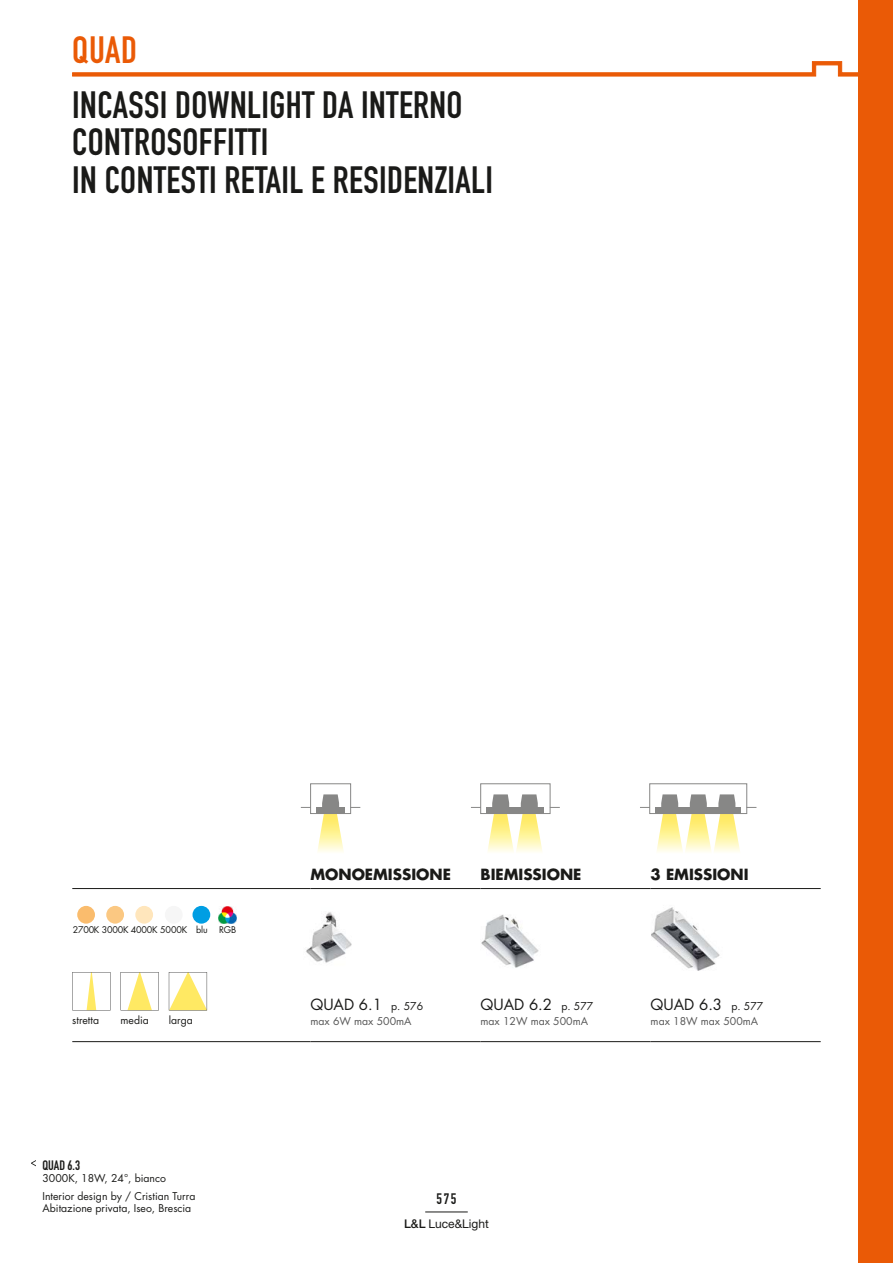
<style>
.page{position:relative;width:893px;height:1263px;background:#fff}
.page>*{position:absolute;margin:0;border:0;box-sizing:border-box;transform-origin:0 0}
.t1{font:37.5px "DIN Engschrift";letter-spacing:.01em;color:#1a1a18}
.t2{font:37.5px "DIN Engschrift";color:#ea5a06}
.t3{font:15px "Futura";color:#1a1a18}
.t4{font:700 15px "Futura";color:#1a1a18}
.t5{font:15px "DIN Engschrift";color:#1a1a18}
.t6{font:13.5px "DIN Engschrift";color:#1a1a18}
.t7{font:12px "Helvetica Neue";color:#1a1a18}
.t8{font:10.5px "Futura";color:#1a1a18}
.t9{font:10.5px "Futura";color:#565656}
.t10{font:9px "Futura";letter-spacing:-.025em;color:#1a1a18}
.s1{font-size:10.5px}
.s2{font-weight:500}
</style>
<div class="page">
<hr style="left:425px;top:1212px;width:43px;height:1px;background:#1a1a18">
<img style="left:306px;top:912px;width:46px;height:51px">
<img style="left:481px;top:914px;width:58px;height:54px">
<img style="left:651px;top:907px;width:69px;height:64px">
<svg style="left:318px;top:814px;width:26px;height:38px"></svg>
<div style="left:316px;top:807px;width:29px;height:6px;background:#878786"></div>
<svg style="left:322px;top:794px;width:17px;height:13px"></svg>
<div style="left:310px;top:783px;width:41px;height:31px;border:1px solid #878786"></div>
<div style="left:486px;top:807px;width:29px;height:6px;background:#878786"></div>
<svg style="left:492px;top:794px;width:17px;height:13px"></svg>
<svg style="left:488px;top:814px;width:54px;height:38px"></svg>
<div style="left:515px;top:807px;width:29px;height:6px;background:#878786"></div>
<svg style="left:521px;top:794px;width:17px;height:13px"></svg>
<div style="left:480px;top:783px;width:70px;height:31px;border:1px solid #878786"></div>
<div style="left:655px;top:807px;width:29px;height:6px;background:#878786"></div>
<div style="left:649px;top:783px;width:98px;height:31px;border:1px solid #878786"></div>
<svg style="left:656px;top:794px;width:100px;height:58px"></svg>
<svg style="left:72px;top:972px;width:39px;height:38px"></svg>
<svg style="left:121px;top:972px;width:38px;height:38px"></svg>
<svg style="left:169px;top:972px;width:38px;height:38px"></svg>
<div style="left:859px;top:0;width:34px;height:1263px;background:#ea5a06"></div>
<svg style="left:72px;top:61px;width:787px;height:16px"></svg>
<img style="left:219px;top:906px;width:18px;height:18px">
<div style="left:165px;top:906px;width:18px;height:18px;background:#f6f6f6;border-radius:50%"></div>
<div style="left:192px;top:906px;width:18px;height:18px;background:#009ee3;border-radius:50%"></div>
<div style="left:77px;top:906px;width:18px;height:18px;background:#fabc6d;border-radius:50%"></div>
<div style="left:135px;top:906px;width:18px;height:18px;background:#ffe6bc;border-radius:50%"></div>
<div style="left:106px;top:906px;width:18px;height:18px;background:#fbc882;border-radius:50%"></div>
<hr style="left:72px;top:1041px;width:238px;height:1px;background:#1a1a18">
<hr style="left:310px;top:1041px;width:170px;height:1px;background:#1a1a18">
<hr style="left:480px;top:1041px;width:171px;height:1px;background:#1a1a18">
<hr style="left:651px;top:1041px;width:170px;height:1px;background:#1a1a18">
<hr style="left:72px;top:888px;width:238px;height:1px;background:#1a1a18">
<hr style="left:310px;top:888px;width:170px;height:1px;background:#1a1a18">
<hr style="left:480px;top:888px;width:171px;height:1px;background:#1a1a18">
<hr style="left:651px;top:888px;width:170px;height:1px;background:#1a1a18">
<svg style="left:31px;top:1160px;width:5px;height:6px"></svg>
<p class="t2" style="left:72px;top:28px;width:66px">QUAD</p>
<p class="t1" style="left:72px;top:83px;width:392px">INCASSI DOWNLIGHT DA INTERNO</p>
<p class="t1" style="left:72px;top:120px;width:198px">CONTROSOFFITTI</p>
<p class="t1" style="left:72px;top:158px;width:422px">IN CONTESTI RETAIL E RESIDENZIALI</p>
<p class="t10" style="left:196px;top:924px;width:13px">blu</p>
<p class="t10" style="left:73px;top:924px;width:116px">2700K 3000K 4000K 5000K</p>
<p class="t10" style="left:219px;top:924px;width:19px">RGB</p>
<p class="t4" style="left:310px;top:864px;width:142px">MONOEMISSIONE</p>
<p class="t4" style="left:480px;top:864px;width:102px">BIEMISSIONE</p>
<p class="t4" style="left:651px;top:864px;width:100px">3 EMISSIONI</p>
<p class="t3" style="left:310px;top:994px;width:114px">QUAD 6.1 <span class="s1">p. 576</span></p>
<p class="t9" style="left:310px;top:1013px;width:103px">max 6W max 500mA</p>
<p class="t3" style="left:480px;top:994px;width:114px">QUAD 6.2 <span class="s1">p. 577</span></p>
<p class="t9" style="left:480px;top:1013px;width:109px">max 12W max 500mA</p>
<p class="t3" style="left:651px;top:994px;width:114px">QUAD 6.3 <span class="s1">p. 577</span></p>
<p class="t8" style="left:72px;top:1013px;width:28px">stretta</p>
<p class="t8" style="left:121px;top:1013px;width:30px">media</p>
<p class="t8" style="left:169px;top:1013px;width:26px">larga</p>
<p class="t9" style="left:651px;top:1013px;width:109px">max 18W max 500mA</p>
<p class="t6" style="left:43px;top:1157px;width:39px">QUAD 6.3</p>
<p class="t8" style="left:43px;top:1170px;width:125px">3000K, 18W, 24°, bianco</p>
<p class="t8" style="left:43px;top:1189px;width:154px">Interior design by / Cristian Turra</p>
<p class="t8" style="left:43px;top:1201px;width:150px">Abitazione privata, Iseo, Brescia</p>
<h2 class="t5" style="left:437px;top:1189px;width:21px">575</h2>
<p class="t7" style="left:404px;top:1216px;width:86px"><span class="s2">L&amp;L</span> Luce&amp;Light</p>
</div>
